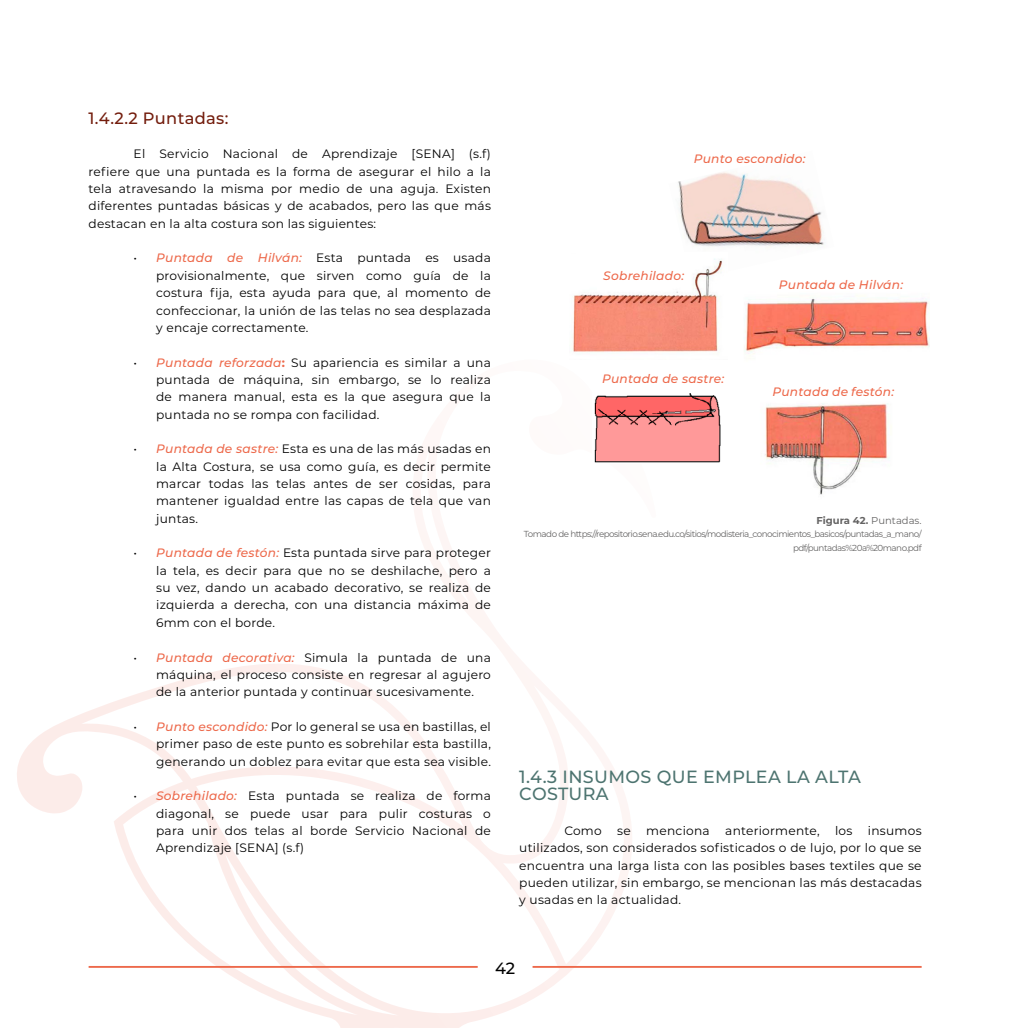
<style>
.page{position:relative;width:1028px;height:1028px;background:#fff}
.page>*{position:absolute;margin:0;border:0;box-sizing:border-box;transform-origin:0 0}
.t1{font:500 17.62px/17.4px "Montserrat";letter-spacing:.02em;color:#4d7470}
.t2{font:500 16.38px "Montserrat";letter-spacing:.02em;color:#731d0d}
.t3{font:500 16.25px "Montserrat";color:#000}
.t4{font:12.25px/17.4px "Montserrat";letter-spacing:.02em;color:#000;text-align:justify}
.t5{font:italic 500 12.25px "Montserrat";letter-spacing:.02em;color:#ed694b}
.t6{font:700 10px "Montserrat";color:#646363}
.t7{font:8.75px/13.8px "Montserrat";letter-spacing:-.06em;color:#646363;text-align:right}
.s1{font-weight:500;font-style:italic;color:#ed694b}
.s2{font-weight:700;color:#ed694b}
.s3{font-weight:400}
</style>
<div class="page">
<svg style="left:17px;top:487px;width:639px;height:541px"></svg>
<hr style="left:89px;top:966px;width:389px;height:1px;background:#ed694b">
<hr style="left:532px;top:966px;width:389px;height:1px;background:#ed694b">
<img style="left:765px;top:403px;width:125px;height:92px">
<img style="left:678px;top:172px;width:146px;height:75px">
<img style="left:572px;top:258px;width:150px;height:94px">
<img style="left:744px;top:298px;width:185px;height:56px">
<img style="left:594px;top:393px;width:126px;height:70px">
<h2 class="t2" style="left:89px;top:106px;width:141px">1.4.2.2 Puntadas:</h2>
<p class="t4" style="left:89px;top:145px;width:404px;text-indent:45px">El Servicio Nacional de Aprendizaje [SENA] (s.f) refiere que una puntada es la forma de asegurar el hilo a la tela atravesando la misma por medio de una aguja. Existen diferentes puntadas básicas y de acabados, pero las que más destacan en la alta costura son las siguientes:</p>
<p class="t4" style="left:156px;top:249px;width:336px;text-indent:-22px">• <span class="s1">Puntada de Hilván:</span> Esta puntada es usada provisionalmente, que sirven como guía de la costura fija, esta ayuda para que, al momento de confeccionar, la unión de las telas no sea desplazada y encaje correctamente.</p>
<p class="t4" style="left:156px;top:353px;width:336px;text-indent:-22px">• <span class="s1">Puntada reforzada</span><span class="s2">:</span> Su apariencia es similar a una puntada de máquina, sin embargo, se lo realiza de manera manual, esta es la que asegura que la puntada no se rompa con facilidad.</p>
<p class="t4" style="left:156px;top:440px;width:336px;text-indent:-22px">• <span class="s1">Puntada de sastre:</span> Esta es una de las más usadas en la Alta Costura, se usa como guía, es decir permite marcar todas las telas antes de ser cosidas, para mantener igualdad entre las capas de tela que van juntas.</p>
<p class="t4" style="left:156px;top:544px;width:336px;text-indent:-22px">• <span class="s1">Puntada de festón:</span> Esta puntada sirve para proteger la tela, es decir para que no se deshilache, pero a su vez, dando un acabado decorativo, se realiza de izquierda a derecha, con una distancia máxima de 6mm con el borde.</p>
<p class="t4" style="left:156px;top:648px;width:336px;text-indent:-22px">• <span class="s1">Puntada decorativa:</span> Simula la puntada de una máquina, el proceso consiste en regresar al agujero de la anterior puntada y continuar sucesivamente.</p>
<p class="t4" style="left:156px;top:717px;width:336px;text-indent:-22px">• <span class="s1">Punto escondido:</span> Por lo general se usa en bastillas, el primer paso de este punto es sobrehilar esta bastilla, generando un doblez para evitar que esta sea visible.</p>
<p class="t4" style="left:156px;top:787px;width:336px;text-indent:-22px">• <span class="s1">Sobrehilado:</span> Esta puntada se realiza de forma diagonal, se puede usar para pulir costuras o para unir dos telas al borde Servicio Nacional de Aprendizaje [SENA] (s.f)</p>
<p class="t5" style="left:693px;top:150px;width:113px">Punto escondido:</p>
<p class="t5" style="left:603px;top:267px;width:82px">Sobrehilado:</p>
<p class="t5" style="left:778px;top:276px;width:126px">Puntada de Hilván:</p>
<p class="t5" style="left:602px;top:370px;width:124px">Puntada de sastre:</p>
<p class="t5" style="left:772px;top:383px;width:123px">Puntada de festón:</p>
<p class="t6" style="left:816px;top:513px;width:107px">Figura 42. <span class="s3">Puntadas.</span></p>
<p class="t7" style="left:524px;top:527px;width:399px">Tomado de https://repositorio.sena.edu.co/sitios/modisteria_conocimientos_basicos/puntadas_a_mano/ pdf/puntadas%20a%20mano.pdf</p>
<h1 class="t1" style="left:519px;top:767px;width:343px">1.4.3 INSUMOS QUE EMPLEA LA ALTA<br>COSTURA</h1>
<p class="t4" style="left:564px;top:821px;width:39px">Como</p>
<p class="t4" style="left:617px;top:821px;width:15px">se</p>
<p class="t4" style="left:646px;top:821px;width:65px">menciona</p>
<p class="t4" style="left:725px;top:821px;width:96px">anteriormente,</p>
<p class="t4" style="left:835px;top:821px;width:19px">los</p>
<p class="t4" style="left:519px;top:821px;width:404px;text-indent:348px">insumos utilizados, son considerados sofisticados o de lujo, por lo que se encuentra una larga lista con las posibles bases textiles que se pueden utilizar, sin embargo, se mencionan las más destacadas y usadas en la actualidad.</p>
<h3 class="t3" style="left:495px;top:956px;width:22px">42</h3>
</div>
